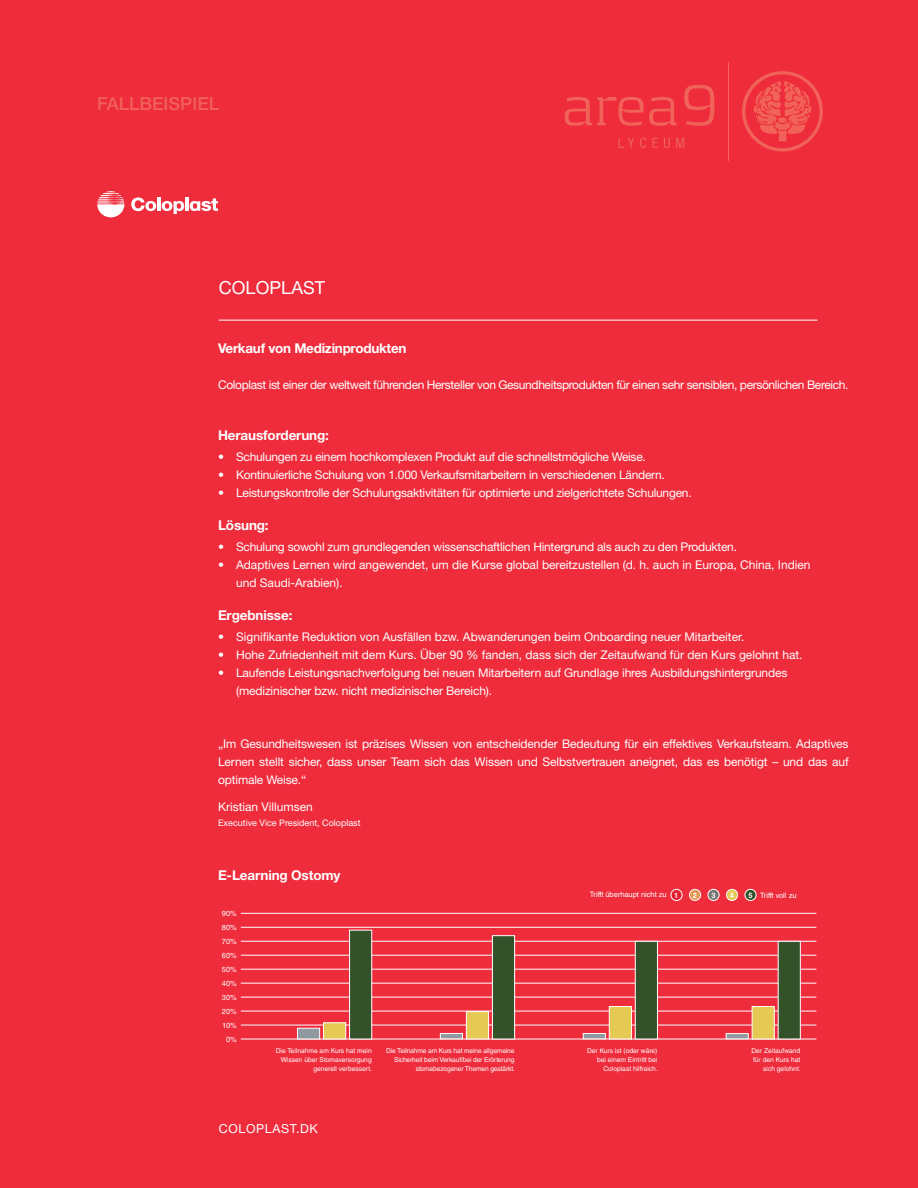
<style>
.page{position:relative;width:918px;height:1188px;background:#ee2c3c}
.page>*{position:absolute;margin:0;border:0;box-sizing:border-box;transform-origin:0 0}
.t1{font:500 18px "Helvetica Neue LT Std";color:#f16258}
.t2{font:18px "Helvetica Neue LT Std";letter-spacing:.005em;color:#fff}
.t3{font:700 13.5px "Helvetica Neue LT Std";letter-spacing:-.01em;color:#fff}
.t4{font:12.45px "Helvetica Neue LT Std";letter-spacing:.05em;color:#fff}
.t5{font:12px/18px "Helvetica Neue LT Std";letter-spacing:-.01em;color:#fff}
.t6{font:12px "Helvetica Neue LT Std";letter-spacing:-.03em;color:#fff}
.t7{font:9px "Helvetica Neue LT Std";color:#fff}
.t8{font:7.5px "Helvetica LT Std";color:#fff}
.t9{font:700 7.5px "Helvetica LT Std";color:#fff}
.t10{font:6.75px/8.9px "Helvetica LT Std";color:#fff;text-align:right}
.t11{font:6.75px/8.9px "Helvetica LT Std";letter-spacing:-.02em;color:#fff;text-align:right}
.s1{font-weight:700}
</style>
<div class="page">
<hr style="left:219px;top:320px;width:598px;height:1px;background:#fff">
<svg style="left:131px;top:197px;width:25px;height:14px"></svg>
<hr style="left:157px;top:198px;width:4px;height:13px;background:#fff">
<hr style="left:185px;top:198px;width:4px;height:13px;background:#fff">
<svg style="left:162px;top:201px;width:22px;height:13px"></svg>
<svg style="left:190px;top:198px;width:28px;height:13px"></svg>
<svg style="left:97px;top:191px;width:27px;height:26px"></svg>
<hr style="left:241px;top:1025px;width:575px;height:1px;background:#fff">
<hr style="left:241px;top:1011px;width:575px;height:1px;background:#fff">
<hr style="left:241px;top:1039px;width:575px;height:1px;background:#fff">
<hr style="left:241px;top:997px;width:575px;height:1px;background:#fff">
<hr style="left:241px;top:983px;width:575px;height:1px;background:#fff">
<hr style="left:241px;top:969px;width:575px;height:1px;background:#fff">
<hr style="left:241px;top:955px;width:575px;height:1px;background:#fff">
<hr style="left:241px;top:941px;width:575px;height:1px;background:#fff">
<hr style="left:241px;top:927px;width:575px;height:1px;background:#fff">
<hr style="left:241px;top:913px;width:575px;height:1px;background:#fff">
<div style="left:349px;top:930px;width:23px;height:109px;background:#34522a;border:1px solid #fff"></div>
<div style="left:323px;top:1022px;width:23px;height:17px;background:#e4c952;border:1px solid #fff"></div>
<div style="left:297px;top:1028px;width:23px;height:11px;background:#9098a0;border:1px solid #fff"></div>
<div style="left:492px;top:935px;width:23px;height:104px;background:#34522a;border:1px solid #fff"></div>
<div style="left:466px;top:1011px;width:23px;height:28px;background:#e4c952;border:1px solid #fff"></div>
<svg style="left:440px;top:1033px;width:23px;height:6px"></svg>
<div style="left:635px;top:941px;width:23px;height:98px;background:#34522a;border:1px solid #fff"></div>
<div style="left:609px;top:1006px;width:23px;height:33px;background:#e4c952;border:1px solid #fff"></div>
<svg style="left:583px;top:1033px;width:23px;height:6px"></svg>
<div style="left:778px;top:941px;width:23px;height:98px;background:#34522a;border:1px solid #fff"></div>
<div style="left:752px;top:1006px;width:23px;height:33px;background:#e4c952;border:1px solid #fff"></div>
<svg style="left:726px;top:1033px;width:23px;height:6px"></svg>
<div style="left:671px;top:889px;width:11px;height:11px;background:#e31f2f;border-radius:50%"></div>
<div style="left:671px;top:889px;width:11px;height:12px;border:1px solid #fff;border-radius:50%"></div>
<div style="left:689px;top:889px;width:12px;height:11px;background:#e7964f;border-radius:50%"></div>
<div style="left:689px;top:889px;width:12px;height:12px;border:1px solid #fff;border-radius:50%"></div>
<div style="left:708px;top:889px;width:11px;height:11px;background:#757573;border-radius:50%"></div>
<div style="left:708px;top:889px;width:11px;height:12px;border:1px solid #fff;border-radius:50%"></div>
<div style="left:726px;top:889px;width:12px;height:11px;background:#e4c952;border-radius:50%"></div>
<div style="left:726px;top:889px;width:12px;height:12px;border:1px solid #fff;border-radius:50%"></div>
<div style="left:745px;top:889px;width:11px;height:11px;background:#34522a;border-radius:50%"></div>
<div style="left:745px;top:889px;width:11px;height:12px;border:1px solid #fff;border-radius:50%"></div>
<svg style="left:565px;top:97px;width:112px;height:29px"></svg>
<svg style="left:684px;top:85px;width:31px;height:41px"></svg>
<hr style="left:729px;top:62px;width:1px;height:99px;background:#f16258">
<svg style="left:742px;top:71px;width:81px;height:81px"></svg>
<svg style="left:619px;top:138px;width:65px;height:10px"></svg>
<h1 class="t1" style="left:97px;top:93px;width:123px">FALLBEISPIEL</h1>
<h1 class="t2" style="left:219px;top:277px;width:108px">COLOPLAST</h1>
<p class="t3" style="left:218px;top:340px;width:190px">Verkauf von Medizinprodukten</p>
<p class="t6" style="left:218px;top:378px;width:632px">Coloplast ist einer der weltweit führenden Hersteller von Gesundheitsprodukten für einen sehr sensiblen, persönlichen Bereich.</p>
<p class="t3" style="left:218px;top:427px;width:112px">Herausforderung:</p>
<p class="t5" style="left:218px;top:448px;width:429px">• Schulungen zu einem hochkomplexen Produkt auf die schnellstmögliche Weise.</p>
<p class="t5" style="left:218px;top:466px;width:448px">• Kontinuierliche Schulung von 1.000 Verkaufsmitarbeitern in verschiedenen Ländern.</p>
<p class="t5" style="left:218px;top:484px;width:475px">• Leistungskontrolle der Schulungsaktivitäten für optimierte und zielgerichtete Schulungen.</p>
<p class="t3" style="left:218px;top:517px;width:52px">Lösung:</p>
<p class="t5" style="left:218px;top:538px;width:521px">• Schulung sowohl zum grundlegenden wissenschaftlichen Hintergrund als auch zu den Produkten.</p>
<p class="t5" style="left:236px;top:556px;width:576px;text-indent:-18px">• Adaptives Lernen wird angewendet, um die Kurse global bereitzustellen (d. h. auch in Europa, China, Indien und Saudi-Arabien).</p>
<p class="t3" style="left:218px;top:607px;width:76px">Ergebnisse:</p>
<p class="t5" style="left:218px;top:628px;width:528px">• Signifikante Reduktion von Ausfällen bzw. Abwanderungen beim Onboarding neuer Mitarbeiter.</p>
<p class="t5" style="left:218px;top:646px;width:586px">• Hohe Zufriedenheit mit dem Kurs. Über 90 % fanden, dass sich der Zeitaufwand für den Kurs gelohnt hat.</p>
<p class="t5" style="left:236px;top:664px;width:553px;text-indent:-18px">• Laufende Leistungsnachverfolgung bei neuen Mitarbeitern auf Grundlage ihres Ausbildungshintergrundes (medizinischer bzw. nicht medizinischer Bereich).</p>
<p class="t5" style="left:218px;top:734px;width:632px;text-align:justify">„Im Gesundheitswesen ist präzises Wissen von entscheidender Bedeutung für ein effektives Verkaufsteam. Adaptives Lernen stellt sicher, dass unser Team sich das Wissen und Selbstvertrauen aneignet, das es benötigt – und das auf optimale Weise.“</p>
<p class="t5" style="left:218px;top:797px;width:96px">Kristian Villumsen</p>
<p class="t7" style="left:218px;top:817px;width:144px">Executive Vice President, Coloplast</p>
<p class="t3" style="left:218px;top:867px;width:124px">E-Learning Ostomy</p>
<p class="t8" style="left:222px;top:910px;width:16px">90%</p>
<p class="t8" style="left:222px;top:923px;width:16px">80%</p>
<p class="t8" style="left:222px;top:937px;width:16px">70%</p>
<p class="t8" style="left:222px;top:951px;width:16px">60%</p>
<p class="t8" style="left:222px;top:965px;width:16px">50%</p>
<p class="t8" style="left:222px;top:979px;width:16px">40%</p>
<p class="t8" style="left:222px;top:993px;width:16px">30%</p>
<p class="t8" style="left:222px;top:1007px;width:16px">20%</p>
<p class="t8" style="left:222px;top:1021px;width:16px">10%</p>
<p class="t8" style="left:226px;top:1035px;width:12px">0%</p>
<p class="t8" style="left:590px;top:890px;width:90px">Trifft überhaupt nicht zu <span class="s1">1</span></p>
<p class="t9" style="left:693px;top:891px;width:6px">2</p>
<p class="t9" style="left:711px;top:891px;width:6px">3</p>
<p class="t9" style="left:730px;top:891px;width:6px">4</p>
<p class="t8" style="left:748px;top:891px;width:50px"><span class="s1">5</span> Trifft voll zu</p>
<p class="t10" style="left:276px;top:1047px;width:98px">Die Teilnahme am Kurs hat mein<br>Wissen über Stomaversorgung generell verbessert.</p>
<p class="t11" style="left:386px;top:1047px;width:130px">Die Teilnahme am Kurs hat meine allgemeine<br>Sicherheit beim Verkauf/bei der Erörterung stomabezogener Themen gestärkt.</p>
<p class="t10" style="left:587px;top:1047px;width:72px">Der Kurs ist (oder wäre) bei einem Eintritt bei<br>Coloplast hilfreich.</p>
<p class="t10" style="left:751px;top:1047px;width:51px">Der Zeitaufwand für den Kurs hat sich gelohnt.</p>
<p class="t4" style="left:219px;top:1121px;width:101px">COLOPLAST.DK</p>
</div>
